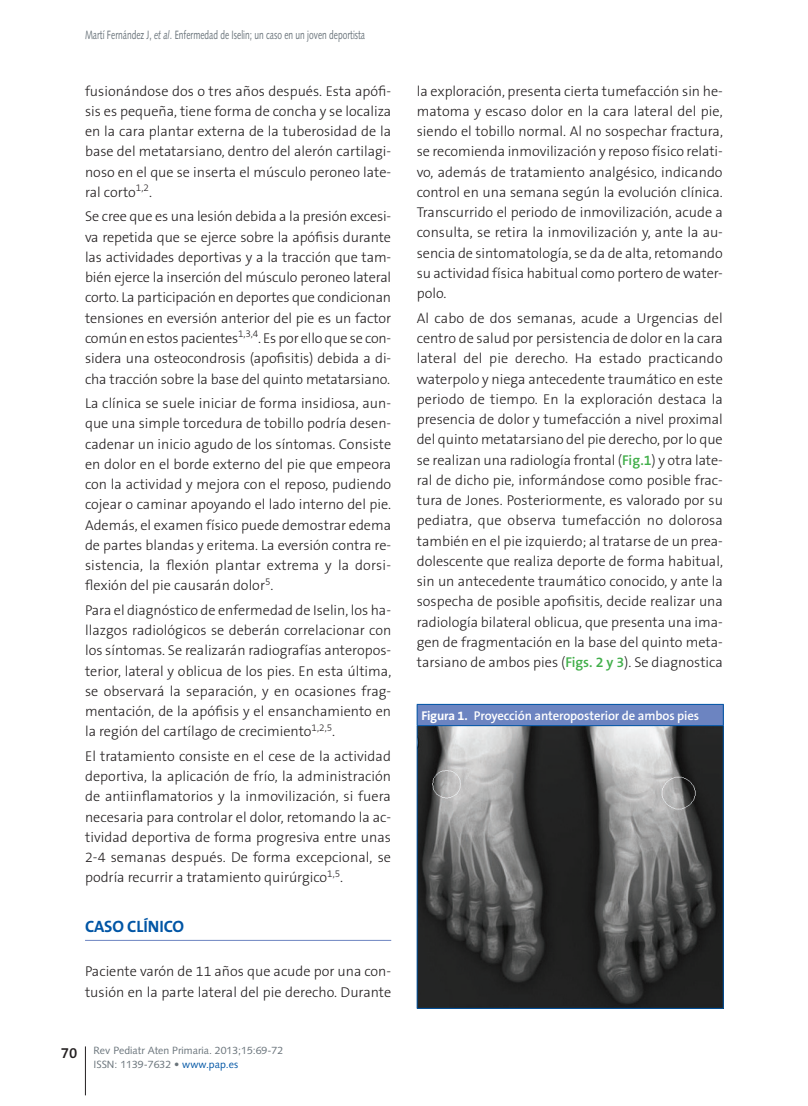
<style>
.page{position:relative;width:808px;height:1106px;background:#fff}
.page>*{position:absolute;margin:0;border:0;box-sizing:border-box;transform-origin:0 0}
._001_LADILLO_1{font:700 16.5px "The Sans B7";letter-spacing:-.01em;color:#0155a5}
.txt_comun{font:600 15px "The Sans B6";color:#231f20}
.t1{font:300 14.25px/20.2px "The Sans B3";color:#231f20;text-align:justify}
.txt_comun-2{font:600 12.75px "The Sans B6";letter-spacing:-.01em;color:#fff}
.t2{font:12px "Syntax";color:#6a747b;scale:.7 1}
.t3{font:10.5px/13.2px "Syntax";color:#6a747b}
.s1{font-style:italic}
.s2{color:#0155a5}
.s3{font-family:"The Sans B6";font-weight:600;color:#40ae49}
.s4{font-family:"The Sans B7";font-weight:700}
</style>
<div class="page">
<hr style="left:85px;top:1046px;width:1px;height:49px;background:#231f20">
<hr style="left:85px;top:940px;width:306px;height:1px;background:#6c84c1">
<img style="left:418px;top:726px;width:305px;height:282px">
<div style="left:417px;top:704px;width:306px;height:21px;background:#6c84c1"></div>
<svg style="left:417px;top:705px;width:1px;height:20px"></svg>
<svg style="left:723px;top:705px;width:1px;height:20px"></svg>
<hr style="left:417px;top:704px;width:307px;height:1px;background:#0155a5">
<hr style="left:417px;top:726px;width:1px;height:282px;background:#0155a5">
<hr style="left:723px;top:726px;width:1px;height:282px;background:#0155a5">
<hr style="left:417px;top:725px;width:307px;height:1px;background:#0155a5">
<hr style="left:417px;top:1008px;width:307px;height:1px;background:#0155a5">
<p class="t2" style="left:85px;top:28px;width:402px">Martí Fernández J, <span class="s1">et al</span>. Enfermedad de Iselin; un caso en un joven deportista</p>
<p class="t1" style="left:85px;top:81px;width:308px">fusionándose dos o tres años después. Esta apófi&shy;sis es pequeña, tiene forma de concha y se localiza en la cara plantar externa de la tuberosidad de la base del metatarsiano, dentro del alerón cartilagi&shy;noso en el que se inserta el músculo peroneo late&shy;ral corto<sup>1,2</sup>.</p>
<p class="t1" style="left:85px;top:207px;width:308px">Se cree que es una lesión debida a la presión excesi&shy;va repetida que se ejerce sobre la apófisis durante las actividades deportivas y a la tracción que tam&shy;bién ejerce la inserción del músculo peroneo lateral corto. La participación en deportes que condicionan tensiones en eversión anterior del pie es un factor común en estos pacientes<sup>1,3,4</sup>. Es por ello que se con&shy;sidera una osteocondrosis (apofisitis) debida a di&shy;cha tracción sobre la base del quinto metatarsiano.</p>
<p class="t1" style="left:85px;top:393px;width:308px">La clínica se suele iniciar de forma insidiosa, aun&shy;que una simple torcedura de tobillo podría desen&shy;cadenar un inicio agudo de los síntomas. Consiste en dolor en el borde externo del pie que empeora con la actividad y mejora con el reposo, pudiendo cojear o caminar apoyando el lado interno del pie.<br>Además, el examen físico puede demostrar edema de partes blandas y eritema. La eversión contra re&shy;sistencia, la flexión plantar extrema y la dorsi&shy;flexión del pie causarán dolor<sup>5</sup>.</p>
<p class="t1" style="left:85px;top:600px;width:308px">Para el diagnóstico de enfermedad de Iselin, los ha&shy;llazgos radiológicos se deberán correlacionar con los síntomas. Se realizarán radiografías anteropos&shy;terior, lateral y oblicua de los pies. En esta última, se observará la separación, y en ocasiones frag&shy;mentación, de la apófisis y el ensanchamiento en la región del cartílago de crecimiento<sup>1,2,5</sup>.</p>
<p class="t1" style="left:85px;top:746px;width:308px">El tratamiento consiste en el cese de la actividad deportiva, la aplicación de frío, la administración de antiinflamatorios y la inmovilización, si fuera necesaria para controlar el dolor, retomando la ac&shy;tividad deportiva de forma progresiva entre unas 2-4 semanas después. De forma excepcional, se podría recurrir a tratamiento quirúrgico<sup>1,5</sup>.</p>
<p class="_001_LADILLO_1" style="left:85px;top:917px;width:100px">CASO CLÍNICO</p>
<p class="t1" style="left:85px;top:961px;width:308px">Paciente varón de 11 años que acude por una con&shy;tusión en la parte lateral del pie derecho. Durante</p>
<p class="txt_comun" style="left:61px;top:1044px;width:18px">70</p>
<p class="t3" style="left:94px;top:1044px;width:191px">Rev Pediatr Aten Primaria. 2013;15:69-72<br>ISSN: 1139-7632 • <span class="s2">www.pap.es</span></p>
<p class="t1" style="left:417px;top:81px;width:308px">la exploración, presenta cierta tumefacción sin he&shy;matoma y escaso dolor en la cara lateral del pie, siendo el tobillo normal. Al no sospechar fractura, se recomienda inmovilización y reposo físico relati&shy;vo, además de tratamiento analgésico, indicando control en una semana según la evolución clínica.<br>Transcurrido el periodo de inmovilización, acude a consulta, se retira la inmovilización y, ante la au&shy;sencia de sintomatología, se da de alta, retomando su actividad física habitual como portero de water&shy;polo.</p>
<p class="t1" style="left:417px;top:308px;width:308px">Al cabo de dos semanas, acude a Urgencias del centro de salud por persistencia de dolor en la cara lateral del pie derecho. Ha estado practicando waterpolo y niega antecedente traumático en este periodo de tiempo. En la exploración destaca la presencia de dolor y tumefacción a nivel proximal del quinto metatarsiano del pie derecho, por lo que se realizan una radiología frontal (<span class="s3">Fig.1</span>) y otra late&shy;ral de dicho pie, informándose como posible frac&shy;tura de Jones. Posteriormente, es valorado por su pediatra, que observa tumefacción no dolorosa también en el pie izquierdo; al tratarse de un prea&shy;dolescente que realiza deporte de forma habitual, sin un antecedente traumático conocido, y ante la sospecha de posible apofisitis, decide realizar una radiología bilateral oblicua, que presenta una ima&shy;gen de fragmentación en la base del quinto meta&shy;tarsiano de ambos pies (<span class="s3">Figs. 2 y 3</span>). Se diagnostica</p>
<p class="txt_comun-2" style="left:421px;top:708px;width:279px"><span class="s4">Figura 1.</span> Proyección anteroposterior de ambos pies</p>
</div>
